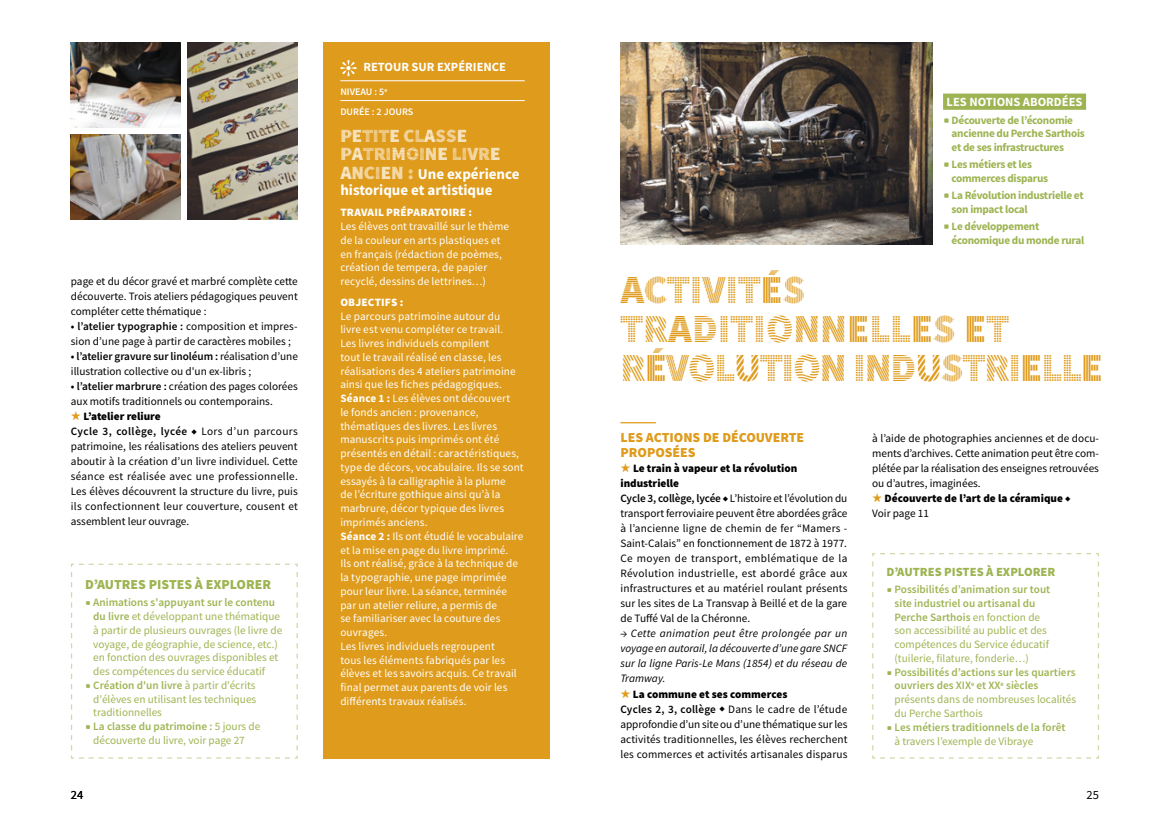
<style>
.page{position:relative;width:1170px;height:826px;background:#fff}
.page>*{position:absolute;margin:0;border:0;box-sizing:border-box;transform-origin:0 0}
.t1{font:40px/38.8px "Source Sans Pro DISPLAY";color:#df9b1b}
.t2{font:18.75px/18.8px "Source Sans Pro DISPLAY";color:#fff}
.t3{font:700 15px/16.2px "Source Sans Pro";color:#fff}
.t4{font:900 13.75px/15px "Source Sans Pro";color:#df9b1b}
.t5{font:900 13.75px "Source Sans Pro";color:#9eb452}
.t6{font:700 12.5px "Source Sans Pro";color:#fff}
.t7{font:900 12.5px "Source Sans Pro";color:#9eb452}
.t8{font:12.5px "Source Sans Pro";color:#000}
.t9{font:11.25px/15px "Source Sans Pro";color:#000}
.t10{font:11.25px/13.8px "Source Sans Pro";letter-spacing:.005em;color:#fff}
.t11{font:11.25px/13.8px "Source Sans Pro";color:#9eb452}
.t12{font:700 11.25px/13.8px "Source Sans Pro";letter-spacing:-.025em;color:#9eb452}
.t13{font:600 11.25px/13.8px "Source Sans Pro";color:#9eb452}
.t14{font:italic 11.25px/15px "Source Sans Pro";letter-spacing:.01em;color:#000;text-align:justify}
.t15{font:900 11.25px/15px "Source Sans Pro";color:#000}
.t16{font:900 11.25px "Source Sans Pro";letter-spacing:.015em;color:#fff}
.t17{font:600 10px/19.6px "Source Sans Pro";color:#fff}
.s1{font-weight:600}
.s2{color:#df9b1b}
.s3{font-weight:900}
.s4{font-weight:900;font-size:6.25px}
.s5{font-family:"Source Sans Pro DISPLAY";font-weight:400;font-size:18.75px}
.s6{font-weight:700}
.s7{font-size:6.25px}
.s8{font-weight:400}
</style>
<div class="page">
<svg style="left:71px;top:563px;width:227px;height:196px"></svg>
<svg style="left:872px;top:553px;width:227px;height:206px"></svg>
<img style="left:71px;top:43px;width:110px;height:85px">
<img style="left:188px;top:43px;width:110px;height:177px">
<img style="left:71px;top:135px;width:110px;height:85px">
<div style="left:322px;top:43px;width:227px;height:715px;background:#df9b1b"></div>
<svg style="left:340px;top:60px;width:16px;height:16px"></svg>
<hr style="left:340px;top:81px;width:184px;height:1px;background:#fff">
<hr style="left:340px;top:100px;width:184px;height:1px;background:#fff">
<img style="left:620px;top:43px;width:312px;height:201px">
<hr style="left:620px;top:422px;width:36px;height:1px;background:#df9b1b">
<div style="left:943px;top:94px;width:142px;height:16px;background:#9eb452"></div>
<svg style="left:86px;top:601px;width:4px;height:4px"></svg>
<svg style="left:86px;top:684px;width:4px;height:4px"></svg>
<svg style="left:86px;top:725px;width:4px;height:4px"></svg>
<svg style="left:887px;top:588px;width:4px;height:4px"></svg>
<svg style="left:887px;top:671px;width:4px;height:3px"></svg>
<svg style="left:887px;top:726px;width:4px;height:3px"></svg>
<p class="t9" style="left:71px;top:273px;width:228px;text-align:justify">page et du décor gravé et marbré complète cette découverte. Trois ateliers pédagogiques peuvent compléter cette thématique :</p>
<p class="t9" style="left:71px;top:318px;width:228px"><span class="s1">• l’atelier typographie :</span> composition et impres&shy;sion d’une page à partir de caractères mobiles ;</p>
<p class="t9" style="left:71px;top:348px;width:228px"><span class="s1">• l’atelier gravure sur linoléum :</span> réalisation d’une illustration collective ou d'un ex-libris ;</p>
<p class="t9" style="left:71px;top:378px;width:228px"><span class="s1">• l’atelier marbrure :</span> création des pages colorées aux motifs traditionnels ou contemporains.</p>
<p class="t9" style="left:71px;top:408px;width:228px"><span class="s2">★</span> <span class="s3">L’atelier reliure<br></span><span class="s1">Cycle 3, collège, lycée</span> <span class="s4">◆</span> Lors d’un parcours patrimoine, les réalisations des ateliers peuvent aboutir à la création d’un livre individuel. Cette séance est réalisée avec une professionnelle.<br>Les élèves découvrent la structure du livre, puis ils confectionnent leur couverture, cousent et assemblent leur ouvrage.</p>
<p class="t5" style="left:85px;top:575px;width:187px">D’AUTRES PISTES À EXPLORER</p>
<p class="t11" style="left:93px;top:595px;width:190px"><span class="s1">Animations s'appuyant sur le contenu du livre</span> et développant une thématique à partir de plusieurs ouvrages (le livre de voyage, de géographie, de science, etc.) en fonction des ouvrages disponibles et des compétences du service éducatif <span class="s1">Création d'un livre</span> à partir d'écrits d'élèves en utilisant les techniques traditionnelles<br><span class="s1">La classe du patrimoine :</span> 5 jours de découverte du livre, voir page 27</p>
<p class="t6" style="left:363px;top:59px;width:144px">RETOUR SUR EXPÉRIENCE</p>
<p class="t17" style="left:340px;top:82px;width:74px">NIVEAU : 5<sup>e<br></sup>DURÉE : 2 JOURS</p>
<h2 class="t2" style="left:340px;top:127px;width:162px">PETITE CLASSE<br>PATRIMOINE LIVRE</h2>
<h3 class="t3" style="left:340px;top:166px;width:181px"><span class="s5">ANCIEN :</span> Une expérience historique et artistique</h3>
<p class="t16" style="left:340px;top:205px;width:133px">TRAVAIL PRÉPARATOIRE :</p>
<p class="t10" style="left:340px;top:219px;width:170px">Les élèves ont travaillé sur le thème de la couleur en arts plastiques et en français (rédaction de poèmes, création de tempera, de papier recyclé, dessins de lettrines…)</p>
<p class="t16" style="left:340px;top:294px;width:64px">OBJECTIFS :</p>
<p class="t10" style="left:340px;top:309px;width:185px">Le parcours patrimoine autour du<br>livre est venu compléter ce travail.<br>Les livres individuels compilent<br>tout le travail réalisé en classe, les réalisations des 4 ateliers patrimoine ainsi que les fiches pédagogiques.<br><span class="s6">Séance 1 :</span> Les élèves ont découvert<br>le fonds ancien : provenance, thématiques des livres. Les livres manuscrits puis imprimés ont été présentés en détail : caractéristiques, type de décors, vocabulaire. Ils se sont essayés à la calligraphie à la plume<br>de l’écriture gothique ainsi qu’à la marbrure, décor typique des livres imprimés anciens.<br><span class="s6">Séance 2 :</span> Ils ont étudié le vocabulaire et la mise en page du livre imprimé.<br>Ils ont réalisé, grâce à la technique de la typographie, une page imprimée pour leur livre. La séance, terminée par un atelier reliure, a permis de<br>se familiariser avec la couture des ouvrages.<br>Les livres individuels regroupent<br>tous les éléments fabriqués par les élèves et les savoirs acquis. Ce travail final permet aux parents de voir les différents travaux réalisés.</p>
<p class="t6" style="left:946px;top:94px;width:137px">LES NOTIONS ABORDÉES</p>
<p class="t12" style="left:951px;top:113px;width:135px">Découverte de l’économie ancienne du Perche Sarthois et de ses infrastructures</p>
<p class="t12" style="left:951px;top:158px;width:98px">Les métiers et les commerces disparus</p>
<p class="t12" style="left:951px;top:189px;width:134px">La Révolution industrielle et son impact local</p>
<p class="t12" style="left:951px;top:220px;width:134px">Le développement économique du monde rural</p>
<h1 class="t1" style="left:620px;top:271px;width:484px">ACTIVITÉS<br>TRADITIONNELLES ET<br>RÉVOLUTION INDUSTRIELLE</h1>
<p class="t4" style="left:620px;top:430px;width:185px">LES ACTIONS DE DÉCOUVERTE<br>PROPOSÉES</p>
<p class="t9" style="left:620px;top:461px;width:228px"><span class="s2">★</span> <span class="s3">Le train à vapeur et la révolution industrielle<br></span><span class="s1">Cycle 3, collège, lycée</span> <span class="s4">◆</span> L’histoire et l’évolution du transport ferroviaire peuvent être abordées grâce à l’ancienne ligne de chemin de fer “Mamers - Saint-Calais” en fonctionnement de 1872 à 1977.<br>Ce moyen de transport, emblématique de la Révolution industrielle, est abordé grâce aux infrastructures et au matériel roulant présents sur les sites de La Transvap à Beillé et de la gare de Tuffé Val de la Chéronne.</p>
<p class="t14" style="left:620px;top:626px;width:228px">→ Cette animation peut être prolongée par un voyage en autorail, la découverte d’une gare SNCF sur la ligne Paris-Le Mans (1854) et du réseau de Tramway.</p>
<p class="t9" style="left:620px;top:686px;width:228px"><span class="s2">★</span> <span class="s3">La commune et ses commerces<br></span><span class="s1">Cycles 2, 3, collège</span> <span class="s4">◆</span> Dans le cadre de l’étude approfondie d’un site ou d’une thématique sur les activités traditionnelles, les élèves recherchent les commerces et activités artisanales disparus</p>
<p class="t9" style="left:872px;top:431px;width:228px;text-align:justify">à l’aide de photographies anciennes et de docu&shy;ments d’archives. Cette animation peut être com&shy;plétée par la réalisation des enseignes retrouvées ou d’autres, imaginées.</p>
<p class="t15" style="left:872px;top:491px;width:200px"><span class="s2">★</span> Découverte de l’art de la céramique <span class="s7">◆<br></span><span class="s8">Voir page 11</span></p>
<p class="t7" style="left:886px;top:563px;width:170px">D’AUTRES PISTES À EXPLORER</p>
<p class="t11" style="left:894px;top:582px;width:157px"><span class="s1">Possibilités d’animation sur tout site industriel ou artisanal du Perche Sarthois</span> en fonction de son accessibilité au public et des compétences du Service éducatif (tuilerie, filature, fonderie…)</p>
<p class="t13" style="left:894px;top:665px;width:183px">Possibilités d’actions sur les quartiers ouvriers des XIX<sup>e</sup> et XX<sup>e</sup> siècles <span class="s8">présents dans de nombreuses localités du Perche Sarthois</span></p>
<p class="t13" style="left:894px;top:720px;width:172px">Les métiers traditionnels de la forêt</p>
<p class="t11" style="left:894px;top:733px;width:140px">à travers l’exemple de Vibraye</p>
<p class="t8" style="left:71px;top:787px;width:14px">24</p>
<p class="t8" style="left:1086px;top:787px;width:14px">25</p>
</div>
